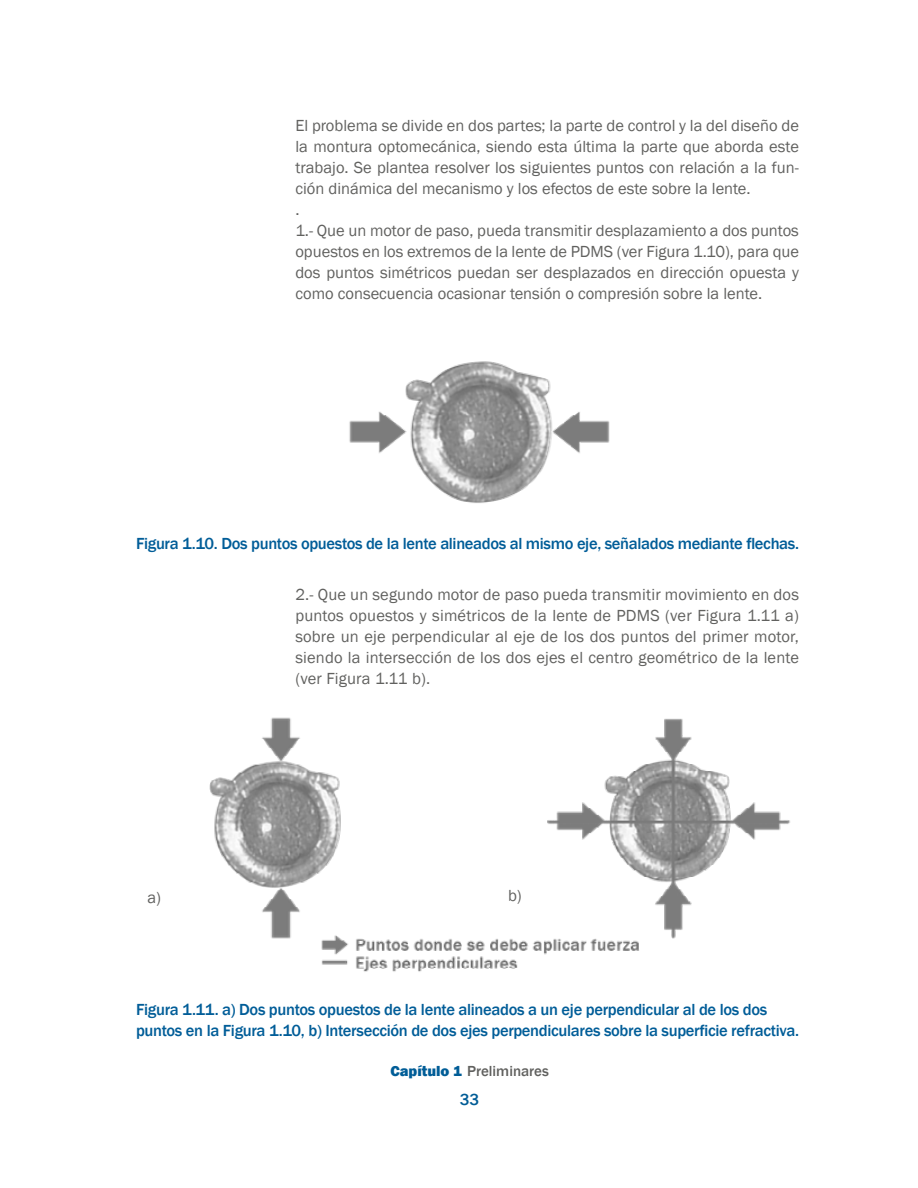
<style>
.page{position:relative;width:918px;height:1188px;background:#fff}
.page>*{position:absolute;margin:0;border:0;box-sizing:border-box;transform-origin:0 0}
.t1{font:16.5px/21px "Franklin Gothic";color:#61615f}
.t2{font:500 16.5px/21px "Franklin Gothic";letter-spacing:-.02em;color:#015d98}
.t3{font:500 16.5px "Franklin Gothic";color:#005c96}
.t4{font:500 15px "Franklin Gothic";color:#61615f}
.s1{font-weight:800;color:#005d97}
</style>
<div class="page">
<img style="left:349px;top:361px;width:261px;height:142px">
<img style="left:547px;top:718px;width:243px;height:221px">
<img style="left:321px;top:931px;width:336px;height:41px">
<img style="left:209px;top:717px;width:153px;height:222px">
<p class="t1" style="left:295px;top:115px;width:505px">El problema se divide en dos partes; la parte de control y la del diseño de la montura optomecánica, siendo esta última la parte que aborda este trabajo. Se plantea resolver los siguientes puntos con relación a la fun&shy;ción dinámica del mecanismo y los efectos de este sobre la lente.<br>.<br>1.- Que un motor de paso, pueda transmitir desplazamiento a dos puntos opuestos en los extremos de la lente de PDMS (ver Figura 1.10), para que dos puntos simétricos puedan ser desplazados en dirección opuesta y como consecuencia ocasionar tensión o compresión sobre la lente.</p>
<p class="t2" style="left:136px;top:533px;width:664px">Figura 1.10. Dos puntos opuestos de la lente alineados al mismo eje, señalados mediante flechas.</p>
<p class="t1" style="left:295px;top:585px;width:505px;text-align:justify">2.- Que un segundo motor de paso pueda transmitir movimiento en dos puntos opuestos y simétricos de la lente de PDMS (ver Figura 1.11 a) sobre un eje perpendicular al eje de los dos puntos del primer motor, siendo la intersección de los dos ejes el centro geométrico de la lente (ver Figura 1.11 b).</p>
<p class="t1" style="left:147px;top:887px;width:15px">a)</p>
<p class="t1" style="left:508px;top:886px;width:15px">b)</p>
<p class="t2" style="left:136px;top:999px;width:664px">Figura 1.11. a) Dos puntos opuestos de la lente alineados a un eje perpendicular al de los dos puntos en la Figura 1.10, b) Intersección de dos ejes perpendiculares sobre la superficie refractiva.</p>
<p class="t4" style="left:390px;top:1062px;width:160px"><span class="s1">Capítulo 1</span> Preliminares</p>
<p class="t3" style="left:460px;top:1089px;width:21px">33</p>
</div>
